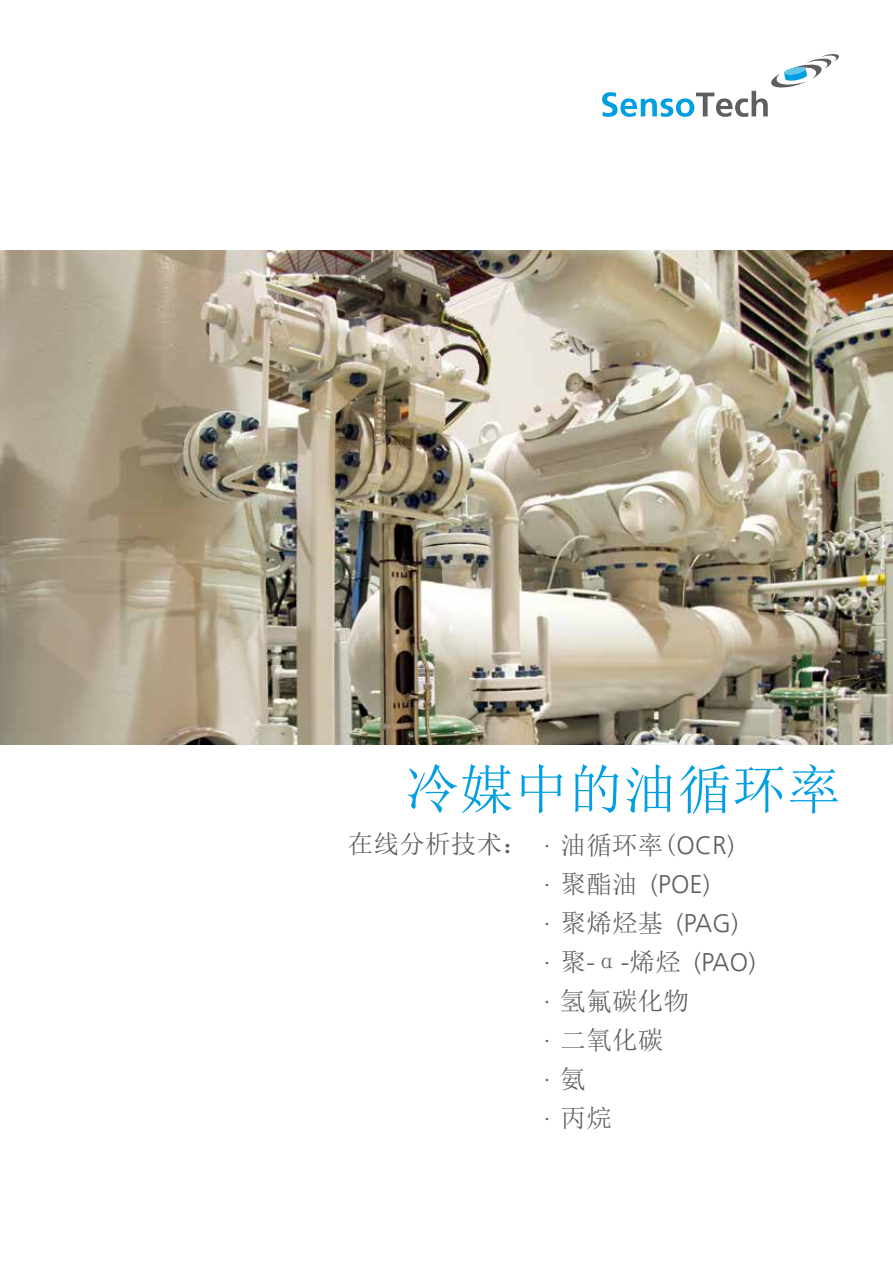
<style>
.page{position:relative;width:893px;height:1263px;background:#fff}
.page>*{position:absolute;margin:0;border:0;box-sizing:border-box;transform-origin:0 0}
.t1{font:54px "Sim Sun";letter-spacing:.01em;color:#009fe3}
.t2{font:300 25.5px/39.2px "Frutiger LT Com";letter-spacing:.01em;color:#5f5e5e}
.t3{font:25.5px/39.2px "Sim Sun";letter-spacing:.01em;color:#5f5e5e}
.s1{font-family:"Frutiger LT Com";font-weight:300}
.s2{font-family:"Sim Sun";font-weight:400}
</style>
<div class="page">
<svg style="left:602px;top:54px;width:237px;height:63px"></svg>
<img style="left:0;top:251px;width:893px;height:493px">
<h1 class="t1" style="left:405px;top:762px;width:437px">冷媒中的油循环率</h1>
<p class="t3" style="left:348px;top:824px;width:388px">在线分析技术： <span class="s1">·</span> 油循环率(<span class="s1">OCR)</span></p>
<p class="t2" style="left:544px;top:864px;width:214px">· <span class="s2">聚酯油</span> (POE)<br>· <span class="s2">聚烯烃基</span> (PAG)<br>· <span class="s2">聚</span>-<span class="s2">α</span>-<span class="s2">烯烃</span> (PAO)</p>
<p class="t3" style="left:544px;top:981px;width:147px"><span class="s1">·</span> 氢氟碳化物<span class="s1">·</span> 二氧化碳</p>
<p class="t2" style="left:544px;top:1060px;width:44px">· <span class="s2">氨</span></p>
<p class="t3" style="left:544px;top:1098px;width:70px"><span class="s1">·</span> 丙烷</p>
</div>
